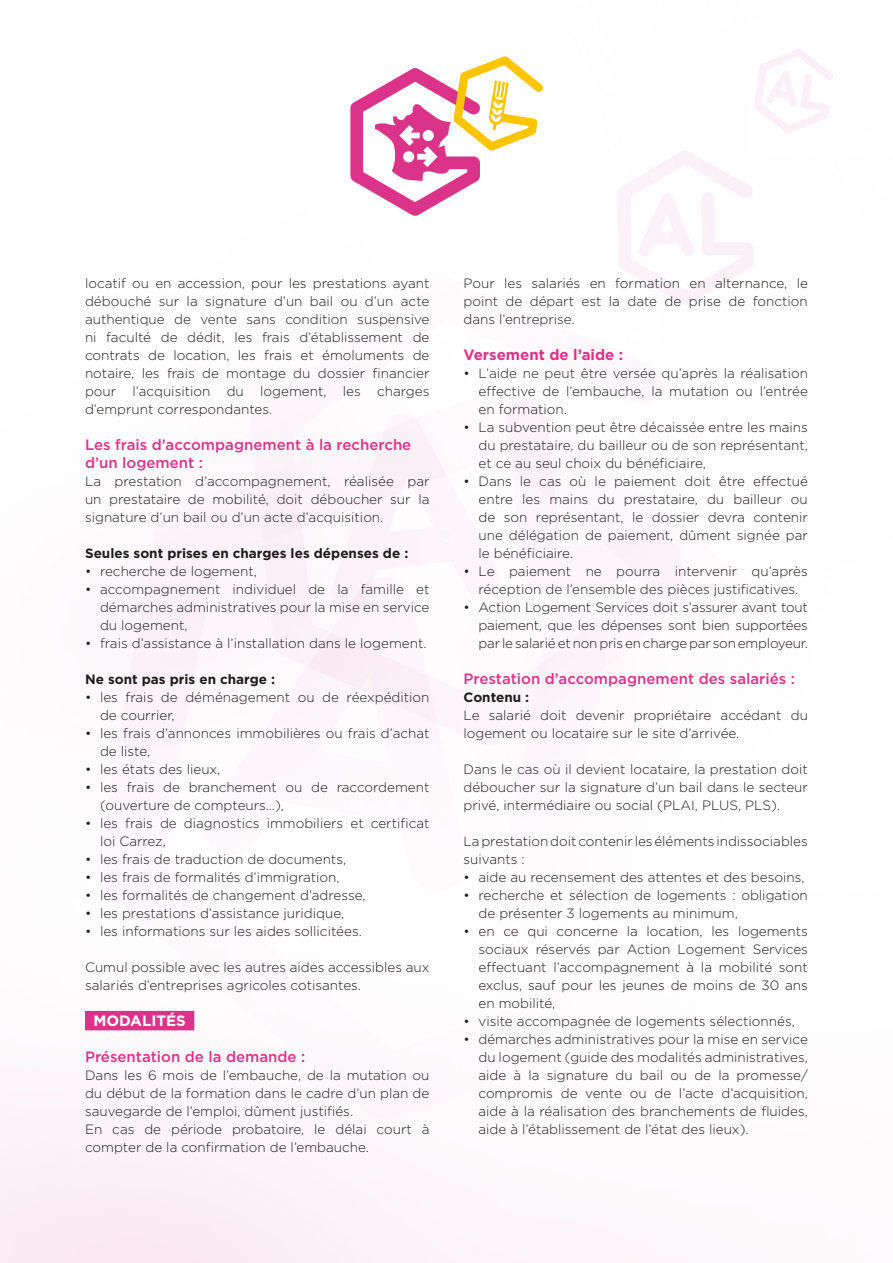
<style>
.page{position:relative;width:893px;height:1263px;background:#fff}
.page>*{position:absolute;margin:0;border:0;box-sizing:border-box;transform-origin:0 0}
.t1{font:500 15px/18px "Gotham";color:#db338a}
.t2{font:700 15px "Gotham";color:#db338a}
.t3{font:700 15px "Gotham";color:#fff}
.t4{font:300 13.5px/18px "Gotham";color:#1d1d1b;text-align:justify}
.t5{font:700 13.5px "Gotham";color:#1d1d1b}
</style>
<div class="page">
<div style="left:85px;top:1011px;width:109px;height:19px;background:#db338a"></div>
<svg style="left:350px;top:56px;width:193px;height:160px"></svg>
<p class="t4" style="left:85px;top:274px;width:346px">locatif ou en accession, pour les prestations ayant débouché sur la signature d’un bail ou d’un acte authentique de vente sans condition suspensive ni faculté de dédit, les frais d’établissement de contrats de location, les frais et émoluments de notaire, les frais de montage du dossier financier pour l’acquisition du logement, les charges d’emprunt correspondantes.</p>
<p class="t1" style="left:85px;top:436px;width:328px">Les frais d’accompagnement à la recherche d’un logement :</p>
<p class="t4" style="left:85px;top:472px;width:346px">La prestation d’accompagnement, réalisée par un prestataire de mobilité, doit déboucher sur la signature d’un bail ou d’un acte d’acquisition.</p>
<p class="t5" style="left:85px;top:544px;width:325px">Seules sont prises en charges les dépenses de :</p>
<p class="t4" style="left:85px;top:562px;width:173px">• recherche de logement,</p>
<p class="t4" style="left:100px;top:580px;width:331px;text-indent:-15px">• accompagnement individuel de la famille et démarches administratives pour la mise en service du logement,</p>
<p class="t4" style="left:85px;top:634px;width:343px">• frais d’assistance à l’installation dans le logement.</p>
<p class="t5" style="left:85px;top:670px;width:192px">Ne sont pas pris en charge :</p>
<p class="t4" style="left:100px;top:688px;width:331px;text-indent:-15px">• les frais de déménagement ou de réexpédition de courrier,</p>
<p class="t4" style="left:100px;top:724px;width:331px;text-indent:-15px">• les frais d’annonces immobilières ou frais d’achat de liste,</p>
<p class="t4" style="left:85px;top:760px;width:137px">• les états des lieux,</p>
<p class="t4" style="left:100px;top:778px;width:331px;text-indent:-15px">• les frais de branchement ou de raccordement (ouverture de compteurs…),</p>
<p class="t4" style="left:100px;top:814px;width:331px;text-indent:-15px">• les frais de diagnostics immobiliers et certificat loi Carrez,</p>
<p class="t4" style="left:85px;top:850px;width:263px">• les frais de traduction de documents,</p>
<p class="t4" style="left:85px;top:868px;width:256px">• les frais de formalités d’immigration,</p>
<p class="t4" style="left:85px;top:886px;width:282px">• les formalités de changement d’adresse,</p>
<p class="t4" style="left:85px;top:904px;width:261px">• les prestations d’assistance juridique,</p>
<p class="t4" style="left:85px;top:922px;width:278px">• les informations sur les aides sollicitées.</p>
<p class="t4" style="left:85px;top:958px;width:346px">Cumul possible avec les autres aides accessibles aux salariés d’entreprises agricoles cotisantes.</p>
<p class="t3" style="left:94px;top:1011px;width:94px">MODALITÉS</p>
<p class="t1" style="left:85px;top:1048px;width:222px">Présentation de la demande :</p>
<p class="t4" style="left:85px;top:1066px;width:346px;text-align:left">Dans les 6 mois de l’embauche, de la mutation ou du début de la formation dans le cadre d’un plan de sauvegarde de l’emploi, dûment justifiés.<br>En cas de période probatoire, le délai court à compter de la confirmation de l’embauche.</p>
<p class="t4" style="left:463px;top:274px;width:346px">Pour les salariés en formation en alternance, le point de départ est la date de prise de fonction dans l’entreprise.</p>
<p class="t2" style="left:463px;top:345px;width:161px">Versement de l’aide :</p>
<p class="t4" style="left:478px;top:364px;width:331px;text-indent:-15px">• L’aide ne peut être versée qu’après la réalisation effective de l’embauche, la mutation ou l’entrée en formation.</p>
<p class="t4" style="left:478px;top:418px;width:331px;text-indent:-15px">• La subvention peut être décaissée entre les mains du prestataire, du bailleur ou de son représentant, et ce au seul choix du bénéficiaire,</p>
<p class="t4" style="left:478px;top:472px;width:331px;text-indent:-15px">• Dans le cas où le paiement doit être effectué entre les mains du prestataire, du bailleur ou de son représentant, le dossier devra contenir une délégation de paiement, dûment signée par le bénéficiaire.</p>
<p class="t4" style="left:463px;top:562px;width:346px;text-align:center">• Le paiement ne pourra intervenir qu’après réception de l’ensemble des pièces justificatives.</p>
<p class="t4" style="left:478px;top:598px;width:331px;text-indent:-15px">• Action Logement Services doit s’assurer avant tout paiement, que les dépenses sont bien supportées par le salarié et non pris en charge par son employeur.</p>
<p class="t1" style="left:463px;top:670px;width:333px">Prestation d’accompagnement des salariés :</p>
<p class="t5" style="left:463px;top:688px;width:67px">Contenu :</p>
<p class="t4" style="left:463px;top:706px;width:346px">Le salarié doit devenir propriétaire accédant du logement ou locataire sur le site d’arrivée.</p>
<p class="t4" style="left:463px;top:760px;width:346px">Dans le cas où il devient locataire, la prestation doit déboucher sur la signature d’un bail dans le secteur privé, intermédiaire ou social (PLAI, PLUS, PLS).</p>
<p class="t4" style="left:463px;top:832px;width:346px">La prestation doit contenir les éléments indissociables suivants :</p>
<p class="t4" style="left:463px;top:868px;width:342px">• aide au recensement des attentes et des besoins,</p>
<p class="t4" style="left:478px;top:886px;width:331px;text-indent:-15px">• recherche et sélection de logements : obligation de présenter 3 logements au minimum,</p>
<p class="t4" style="left:478px;top:922px;width:331px;text-indent:-15px">• en ce qui concerne la location, les logements sociaux réservés par Action Logement Services effectuant l’accompagnement à la mobilité sont exclus, sauf pour les jeunes de moins de 30 ans en mobilité,</p>
<p class="t4" style="left:463px;top:1012px;width:333px">• visite accompagnée de logements sélectionnés,</p>
<p class="t4" style="left:478px;top:1030px;width:331px;text-indent:-15px">• démarches administratives pour la mise en service du logement (guide des modalités administratives, aide à la signature du bail ou de la promesse/ compromis de vente ou de l’acte d’acquisition, aide à la réalisation des branchements de fluides, aide à l’établissement de l’état des lieux).</p>
</div>
